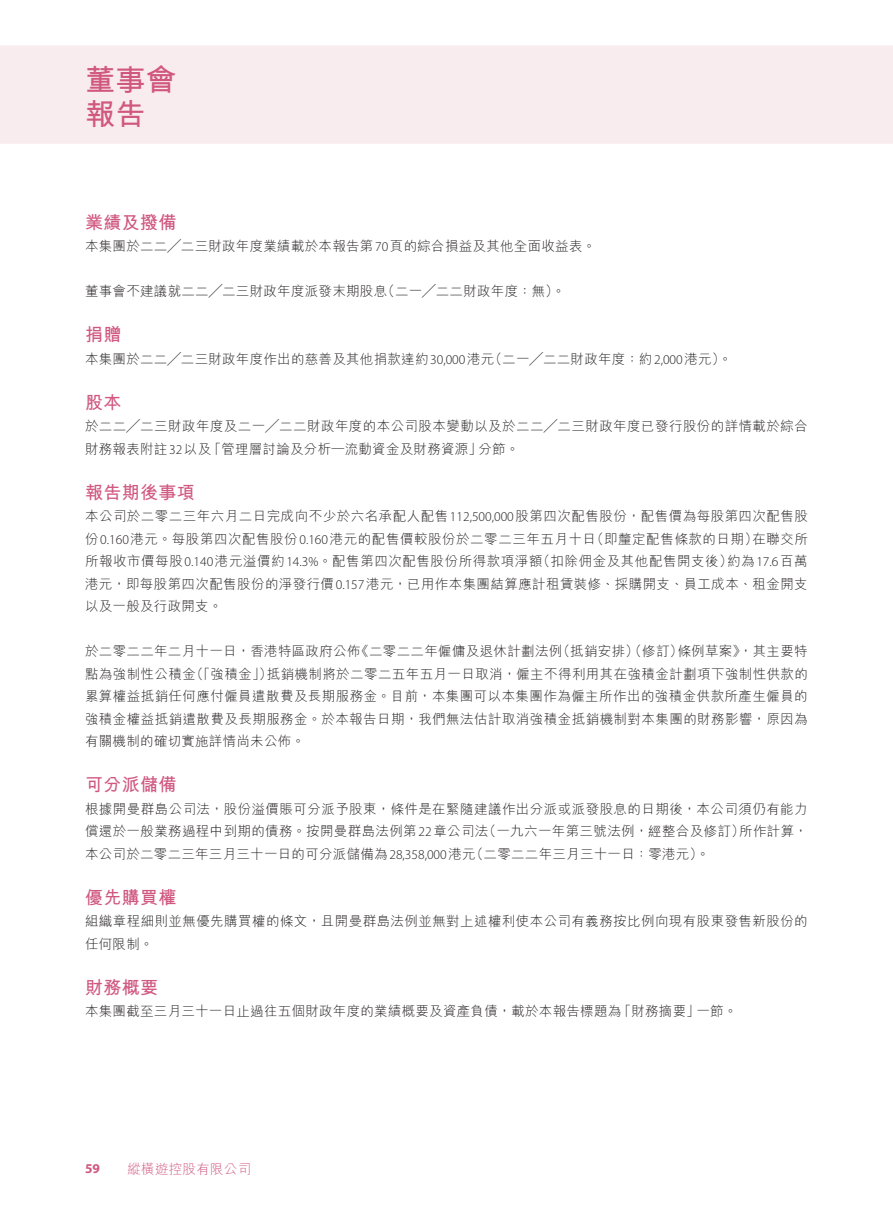
<style>
.page{position:relative;width:893px;height:1212px;background:#fff}
.page>*{position:absolute;margin:0;border:0;box-sizing:border-box;transform-origin:0 0}
.t1{font:700 30px/34.5px "M Hei HK";color:#d05880}
._01_H1{font:700 18px "M Hei HK";letter-spacing:.02em;color:#d05880}
._00_txt{font:300 13.5px/22.5px "M Hei HK";letter-spacing:.03em;color:#231f20}
.t2{font:300 13.5px "M Hei HK";letter-spacing:.02em;color:#d05880}
.t3{font:700 13.5px "Myriad Pro";color:#d05880}
._00_txt-2{font:300 13.5px "Myriad Pro";color:#231f20}
.s1{font-family:"Myriad Pro"}
</style>
<div class="page">
<h1 class="t1" style="left:85px;top:60px;width:93px">董事會報告</h1>
<p class="_01_H1" style="left:85px;top:209px;width:93px">業績及撥備</p>
<p class="_00_txt" style="left:85px;top:235px;width:512px">本集團於二二╱二三財政年度業績載於本報告第<span class="s1">70</span>頁的綜合損益及其他全面收益表。</p>
<p class="_00_txt" style="left:381px;top:280px;width:185px">（二一╱二二財政年度：無。(</p>
<p class="_00_txt" style="left:85px;top:280px;width:304px">董事會不建議就二二╱二三財政年度派發末期股息</p>
<p class="_01_H1" style="left:85px;top:321px;width:38px">捐贈</p>
<p class="_00_txt" style="left:85px;top:347px;width:411px">本集團於二二╱二三財政年度作出的慈善及其他捐款達約<span class="s1">30,000</span>港元</p>
<p class="_01_H1" style="left:85px;top:389px;width:38px">股本</p>
<p class="_00_txt" style="left:478px;top:415px;width:331px;text-indent:-393px">於二二╱二三財政年度及二一╱二二財政年度的本公司股本變動以及於二二╱二三財政年度已發行股份的詳情載於綜合分節。</p>
<p class="_00_txt" style="left:489px;top:347px;width:245px">（二一╱二二財政年度：約<span class="s1">2,000</span>港元。(</p>
<p class="_00_txt" style="left:85px;top:437px;width:128px">財務報表附註<span class="s1">32</span>以及</p>
<p class="_01_H1" style="left:85px;top:479px;width:111px">報告期後事項</p>
<p class="_00_txt" style="left:85px;top:505px;width:724px;text-align:right">本公司於二零二三年六月二日完成向不少於六名承配人配售<span class="s1">112,500,000</span>股第四次配售股份，配售價為每股第四次配售股在聯交所</p>
<p class="_00_txt" style="left:345px;top:437px;width:139px">流動資金及財務資源」</p>
<p class="_00_txt" style="left:208px;top:437px;width:125px">「管理層討論及分析</p>
<p class="_00_txt-2" style="left:331px;top:439px;width:15px">—</p>
<p class="_00_txt" style="left:590px;top:527px;width:169px">（即釐定配售條款的日期）</p>
<p class="_00_txt" style="left:85px;top:527px;width:513px">份<span class="s1">0.160</span>港元。每股第四次配售股份<span class="s1">0.160</span>港元的配售價較股份於二零二三年五月十日</p>
<p class="_00_txt" style="left:537px;top:550px;width:197px">（扣除佣金及其他配售開支後）</p>
<p class="_00_txt" style="left:85px;top:550px;width:724px">所報收市價每股<span class="s1">0.140</span>港元溢價約<span class="s1">14.3%</span>。配售第四次配售股份所得款項淨額<br>港元，即每股第四次配售股份的淨發行價<span class="s1">0.157</span>港元，已用作本集團結算應計租賃裝修、採購開支、員工成本、租金開支以及一般及行政開支。</p>
<p class="_00_txt" style="left:677px;top:640px;width:132px">條例草案，》其主要特</p>
<p class="_00_txt" style="left:727px;top:550px;width:82px">約為<span class="s1">17.6</span>百萬</p>
<p class="_00_txt" style="left:356px;top:640px;width:208px">《二零二二年僱傭及退休計劃法例</p>
<p class="_00_txt" style="left:557px;top:640px;width:128px">（抵銷安排）（修訂）</p>
<p class="_00_txt" style="left:267px;top:640px;width:543px;text-indent:-182px">於二零二二年二月十一日，香港特區政府公佈<br>抵銷機制將於二零二五年五月一日取消，僱主不得利用其在強積金計劃項下強制性供款的</p>
<p class="_00_txt" style="left:190px;top:662px;width:84px">（「強積金」）</p>
<p class="_00_txt" style="left:85px;top:662px;width:724px">點為強制性公積金<br>累算權益抵銷任何應付僱員遣散費及長期服務金。目前，本集團可以本集團作為僱主所作出的強積金供款所產生僱員的強積金權益抵銷遣散費及長期服務金。於本報告日期，我們無法估計取消強積金抵銷機制對本集團的財務影響，原因為有關機制的確切實施詳情尚未公佈。</p>
<p class="_01_H1" style="left:85px;top:771px;width:93px">可分派儲備</p>
<p class="_00_txt" style="left:85px;top:797px;width:724px;text-align:right">根據開曼群島公司法，股份溢價賬可分派予股東，條件是在緊隨建議作出分派或派發股息的日期後，本公司須仍有能力所作計算，</p>
<p class="_00_txt" style="left:483px;top:820px;width:263px">（一九六一年第三號法例，經整合及修訂）</p>
<p class="_00_txt" style="left:470px;top:820px;width:241px;text-indent:-385px">償還於一般業務過程中到期的債務。按開曼群島法例第<span class="s1">22</span>章公司法<br>（二零二二年三月三十一日：零港元。(</p>
<p class="_00_txt" style="left:85px;top:842px;width:392px">本公司於二零二三年三月三十一日的可分派儲備為<span class="s1">28,358,000</span>港元</p>
<p class="_01_H1" style="left:85px;top:884px;width:93px">優先購買權</p>
<p class="_00_txt" style="left:85px;top:910px;width:724px">組織章程細則並無優先購買權的條文，且開曼群島法例並無對上述權利使本公司有義務按比例向現有股東發售新股份的任何限制。</p>
<p class="_01_H1" style="left:85px;top:974px;width:75px">財務概要</p>
<p class="_00_txt" style="left:696px;top:1000px;width:42px">一節。</p>
<p class="_00_txt" style="left:85px;top:1000px;width:538px">本集團截至三月三十一日止過往五個財政年度的業績概要及資產負債，載於本報告標題為</p>
<p class="_00_txt" style="left:618px;top:1000px;width:83px">「財務摘要」</p>
<p class="t3" style="left:85px;top:1159px;width:16px">59</p>
<p class="t2" style="left:128px;top:1162px;width:125px">縱橫遊控股有限公司</p>
</div>
